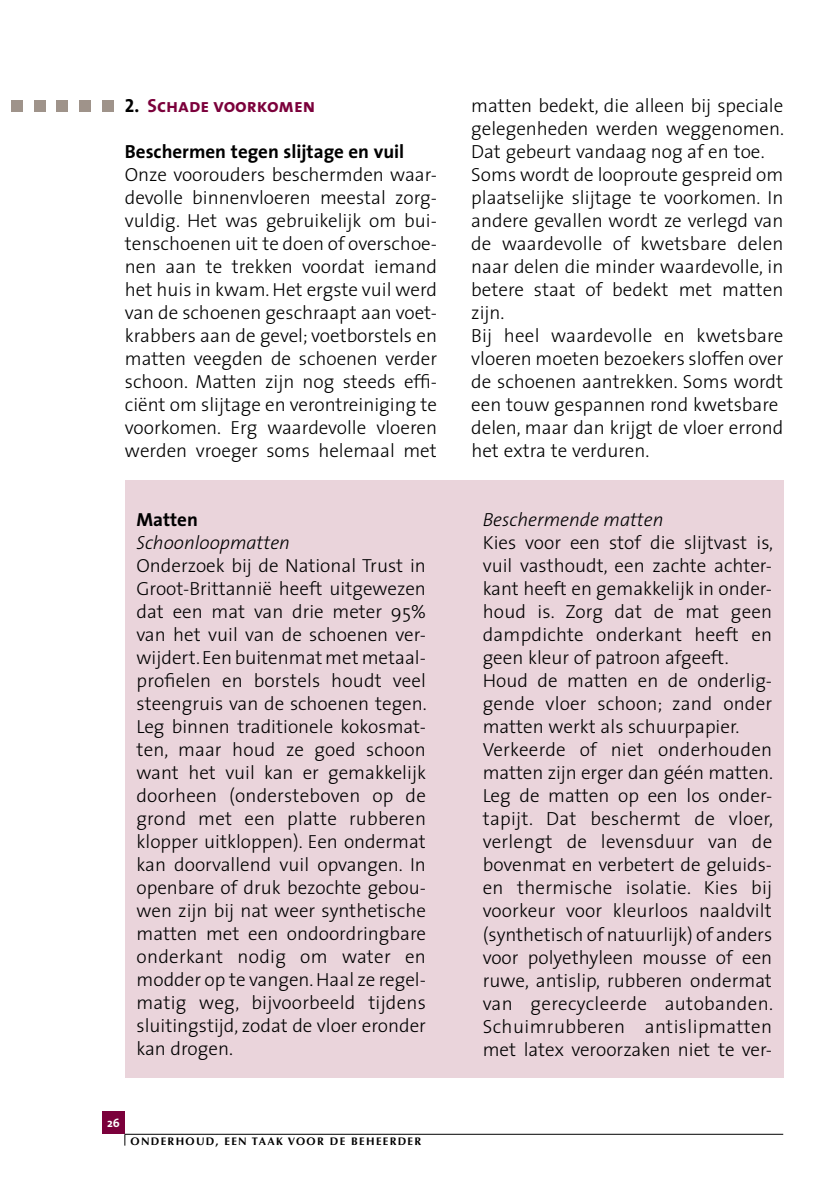
<style>
.page{position:relative;width:840px;height:1191px;background:#fff}
.page>*{position:absolute;margin:0;border:0;box-sizing:border-box;transform-origin:0 0}
.t1{font:300 19px/23px "The Sans";color:#000;text-align:justify}
.t2{font:700 19px "The Sans";color:#000}
.t3{font:italic 300 19px "The Sans";color:#000}
.t4{font:19px "The Sans Bold Caps";color:#7b003b}
.t5{font:700 12px "The Sans";color:#fff}
.t6{font:700 11px "Optima";letter-spacing:.12em;color:#000}
.s1{color:#000}
</style>
<div class="page">
<div style="left:125px;top:480px;width:657px;height:597px;background:#ead4db"></div>
<div style="left:102px;top:1111px;width:23px;height:23px;background:#7b003b"></div>
<hr style="left:125px;top:1134px;width:657px;height:1px;background:#000">
<div style="left:79px;top:100px;width:12px;height:12px;background:#9f938a"></div>
<div style="left:102px;top:100px;width:11px;height:12px;background:#9f938a"></div>
<div style="left:57px;top:100px;width:11px;height:12px;background:#9f938a"></div>
<div style="left:34px;top:100px;width:11px;height:12px;background:#9f938a"></div>
<div style="left:11px;top:100px;width:12px;height:12px;background:#9f938a"></div>
<p class="t4" style="left:125px;top:89px;width:192px"><span class="s1">2.</span> Schade voorkomen</p>
<p class="t2" style="left:125px;top:135px;width:281px">Beschermen tegen slijtage en vuil</p>
<p class="t1" style="left:125px;top:162px;width:313px">Onze voorouders beschermden waar&shy;devolle binnenvloeren meestal zorg&shy;vuldig. Het was gebruikelijk om bui&shy;tenschoenen uit te doen of overschoe&shy;nen aan te trekken voordat iemand het huis in kwam. Het ergste vuil werd van de schoenen geschraapt aan voet&shy;krabbers aan de gevel; voetborstels en matten veegden de schoenen verder schoon. Matten zijn nog steeds effi&shy;ciënt om slijtage en verontreiniging te voorkomen. Erg waardevolle vloeren werden vroeger soms helemaal met</p>
<p class="t2" style="left:136px;top:503px;width:63px">Matten</p>
<p class="t3" style="left:136px;top:527px;width:155px">Schoonloopmatten</p>
<p class="t1" style="left:136px;top:553px;width:291px">Onderzoek bij de National Trust in Groot-Brittannië heeft uitgewezen dat een mat van drie meter 95% van het vuil van de schoenen ver&shy;wijdert.Eenbuitenmat met metaal&shy;profielen en borstels houdt veel steengruis van de schoenen tegen.<br>Leg binnen traditionele kokosmat&shy;ten, maar houd ze goed schoon want het vuil kan er gemakkelijk doorheen (ondersteboven op de grond met een platte rubberen klopper uitkloppen). Een ondermat kan doorvallend vuil opvangen. In openbare of druk bezochte gebou&shy;wen zijn bij nat weer synthetische matten met een ondoordringbare onderkant nodig om water en modder op te vangen.Haal ze regel&shy;matig weg, bijvoorbeeld tijdens sluitingstijd, zodat de vloer eronder kan drogen.</p>
<p class="t5" style="left:107px;top:1112px;width:14px">26</p>
<p class="t6" style="left:130px;top:1135px;width:292px">ONDERHOUD, EEN TAAK VOOR DE BEHEERDER</p>
<p class="t1" style="left:471px;top:93px;width:314px;text-align:left">matten bedekt, die alleen bij speciale gelegenheden werden weggenomen.<br>Dat gebeurt vandaag nog af en toe.<br>Soms wordt de looproute gespreid om plaatselijke slijtage te voorkomen. In andere gevallen wordt ze verlegd van de waardevolle of kwetsbare delen naar delen die minder waardevolle, in betere staat of bedekt met matten zijn.<br>Bij heel waardevolle en kwetsbare vloeren moeten bezoekers sloffen over de schoenen aantrekken. Soms wordt een touw gespannen rond kwetsbare delen, maar dan krijgt de vloer errond het extra te verduren.</p>
<p class="t3" style="left:482px;top:504px;width:182px">Beschermende matten</p>
<p class="t1" style="left:482px;top:530px;width:292px;text-align:left">Kies voor een stof die slijtvast is, vuil vasthoudt, een zachte achter&shy;kant heeft en gemakkelijk in onder&shy;houd is. Zorg dat de mat geen dampdichte onderkant heeft en geen kleur of patroon afgeeft.<br>Houd de matten en de onderlig&shy;gende vloer schoon; zand onder matten werkt als schuurpapier.<br>Verkeerde of niet onderhouden matten zijn erger dan géén matten.<br>Leg de matten op een los onder&shy;tapijt. Dat beschermt de vloer, verlengt de levensduur van de bovenmat en verbetert de geluids&shy;en thermische isolatie. Kies bij voorkeur voor kleurloos naaldvilt (synthetisch of natuurlijk) of anders voor polyethyleen mousse of een ruwe, antislip, rubberen ondermat van gerecycleerde autobanden.<br>Schuimrubberen antislipmatten met latex veroorzaken niet te ver-</p>
</div>
